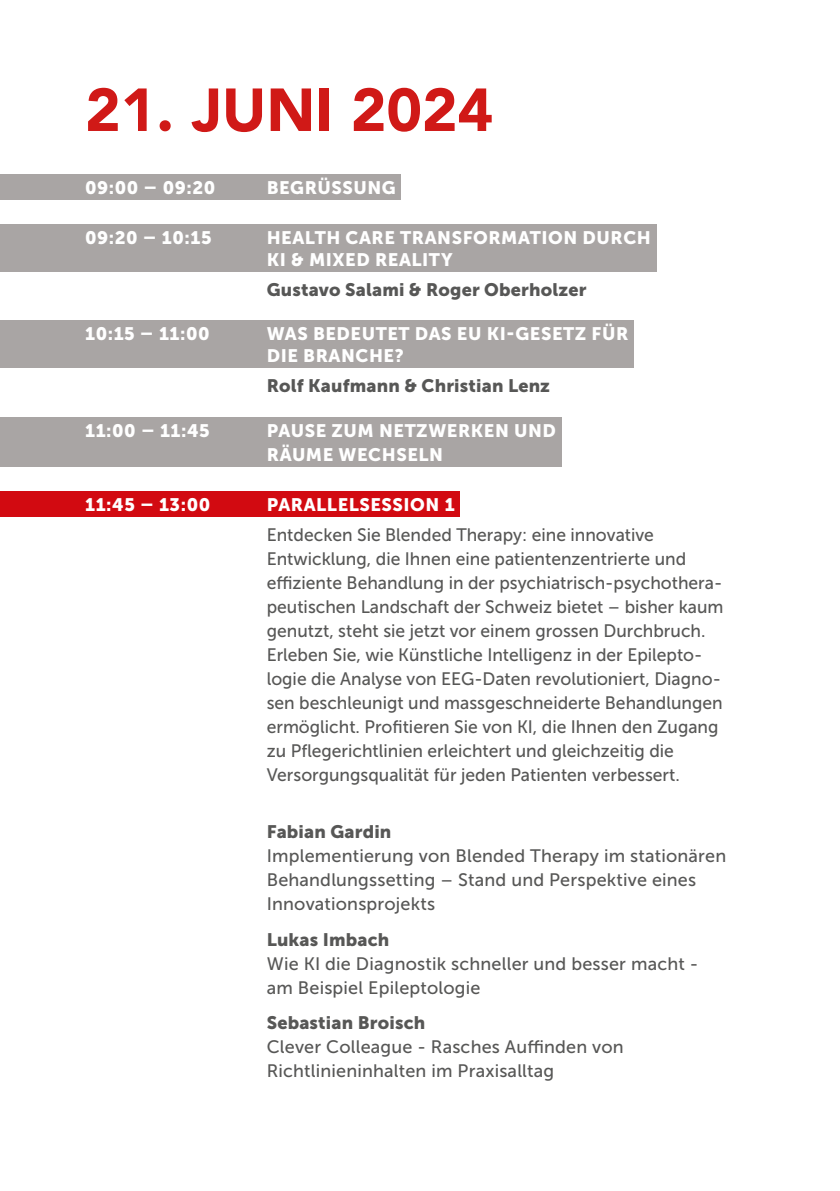
<style>
.page{position:relative;width:840px;height:1191px;background:#fff}
.page>*{position:absolute;margin:0;border:0;box-sizing:border-box;transform-origin:0 0}
.t1{font:900 60px "Avenir";color:#d01917}
.t2{font:18px/24px "Museo Sans 500";color:#575756}
.t3{font:18px/22px "Museo Sans 900";letter-spacing:.03em;color:#fff}
.t4{font:18px "Museo Sans 900";letter-spacing:.01em;color:#575756}
</style>
<div class="page">
<div style="left:0;top:174px;width:400px;height:25px;background:#a9a5a4"></div>
<div style="left:0;top:224px;width:655px;height:48px;background:#a9a5a4"></div>
<div style="left:0;top:320px;width:633px;height:48px;background:#a9a5a4"></div>
<div style="left:0;top:417px;width:560px;height:49px;background:#a9a5a4"></div>
<div style="left:0;top:491px;width:459px;height:26px;background:#d20a11"></div>
<h1 class="t1" style="left:85px;top:59px;width:409px">21. JUNI 2024</h1>
<p class="t3" style="left:85px;top:176px;width:132px">09:00 – 09:20</p>
<p class="t3" style="left:266px;top:176px;width:130px">BEGRÜSSUNG</p>
<p class="t3" style="left:85px;top:227px;width:128px">09:20 – 10:15</p>
<p class="t3" style="left:266px;top:227px;width:385px">HEALTH CARE TRANSFORMATION DURCH<br>KI &amp; MIXED REALITY</p>
<p class="t4" style="left:266px;top:279px;width:321px">Gustavo Salami &amp; Roger Oberholzer</p>
<p class="t3" style="left:85px;top:323px;width:126px">10:15 – 11:00</p>
<p class="t3" style="left:266px;top:323px;width:363px">WAS BEDEUTET DAS EU KI-GESETZ FÜR<br>DIE BRANCHE?</p>
<p class="t4" style="left:266px;top:375px;width:284px">Rolf Kaufmann &amp; Christian Lenz</p>
<p class="t3" style="left:85px;top:419px;width:126px">11:00 – 11:45</p>
<p class="t3" style="left:266px;top:418px;width:290px;line-height:24px">PAUSE ZUM NETZWERKEN UND<br>RÄUME WECHSELN</p>
<p class="t3" style="left:85px;top:494px;width:126px">11:45 – 13:00</p>
<p class="t3" style="left:266px;top:494px;width:189px">PARALLELSESSION 1</p>
<p class="t2" style="left:266px;top:523px;width:458px">Entdecken Sie Blended Therapy: eine innovative Entwicklung, die Ihnen eine patientenzentrierte und effiziente Behandlung in der psychiatrisch-psychothera&shy;peutischen Landschaft der Schweiz bietet – bisher kaum genutzt, steht sie jetzt vor einem grossen Durchbruch.<br>Erleben Sie, wie Künstliche Intelligenz in der Epilepto&shy;logie die Analyse von EEG-Daten revolutioniert, Diagno&shy;sen beschleunigt und massgeschneiderte Behandlungen ermöglicht. Profitieren Sie von KI, die Ihnen den Zugang zu Pflegerichtlinien erleichtert und gleichzeitig die Versorgungsqualität für jeden Patienten verbessert.</p>
<p class="t4" style="left:266px;top:821px;width:126px">Fabian Gardin</p>
<p class="t2" style="left:266px;top:844px;width:460px">Implementierung von Blended Therapy im stationären<br>Behandlungssetting – Stand und Perspektive eines<br>Innovationsprojekts</p>
<p class="t4" style="left:266px;top:929px;width:124px">Lukas Imbach</p>
<p class="t2" style="left:266px;top:951px;width:433px">Wie KI die Diagnostik schneller und besser macht - am Beispiel Epileptologie</p>
<p class="t4" style="left:266px;top:1012px;width:160px">Sebastian Broisch</p>
<p class="t2" style="left:266px;top:1034px;width:358px">Clever Colleague - Rasches Auffinden von<br>Richtlinieninhalten im Praxisalltag</p>
</div>
